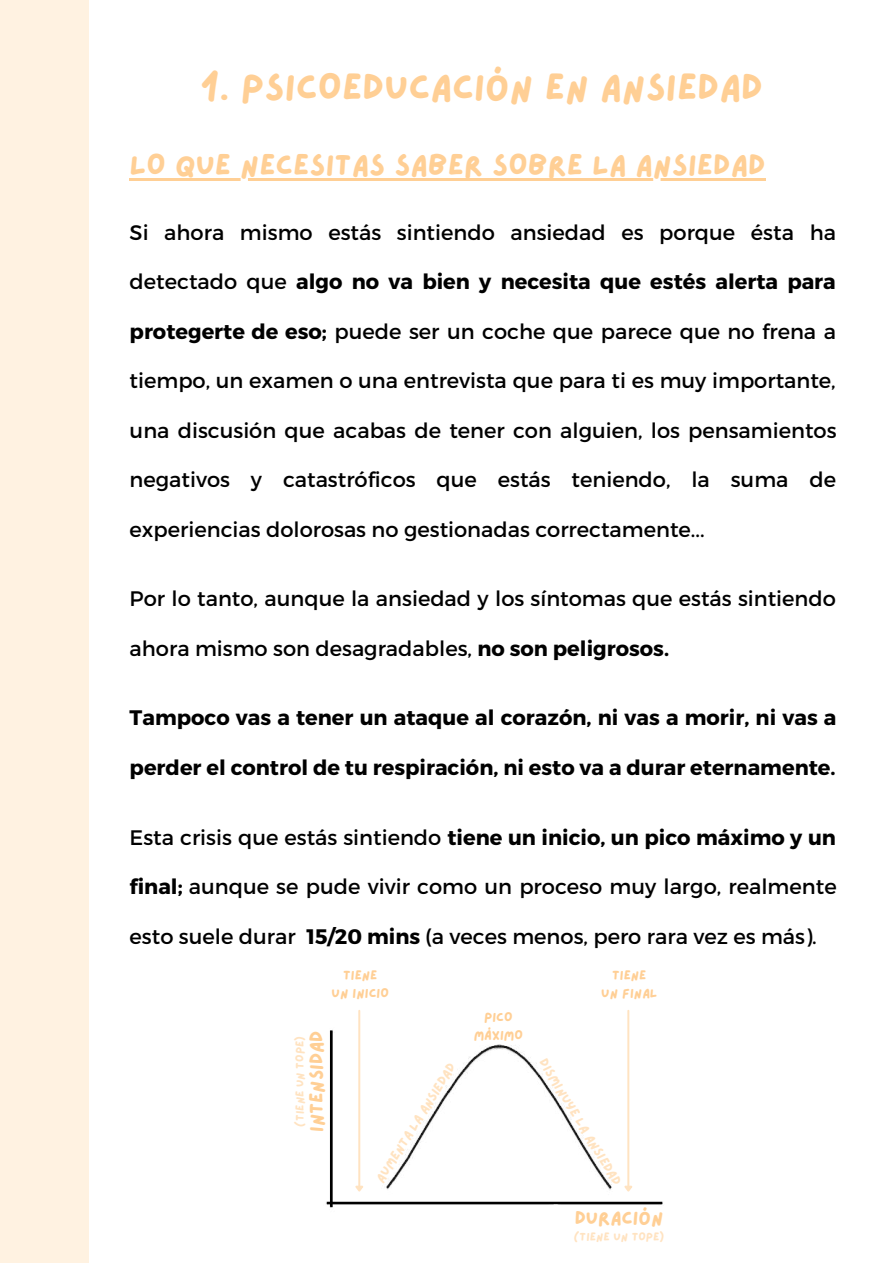
<style>
.page{position:relative;width:893px;height:1264px;background:#fff}
.page>*{position:absolute;margin:0;border:0;box-sizing:border-box;transform-origin:0 0}
.t1{font:37.5px "Lazydog";color:#ffcf95}
.t2{font:30px "Lazydog";color:#ffcf95}
.t3{font:21px "Montserrat";color:#000}
.t4{font:700 21px "Montserrat";color:#000}
.t5{font:19.35px "Lazydog";color:#ffcf95}
.t6{font:13.2px "Lazydog";color:#ffe3c1}
.t7{font:13.2px/18.1px "Lazydog";color:#ffcf95;text-align:center}
.t8{font:11.55px "Lazydog";color:#ffe3c1}
.s1{font-weight:400}
.s2{font-weight:700}
</style>
<div class="page">
<div style="left:0;top:0;width:89px;height:1262px;background:#fff2e1"></div>
<hr style="left:130px;top:178px;width:635px;height:2px;background:#ffcf95">
<img style="left:326px;top:1010px;width:337px;height:198px">
<hr style="left:330px;top:1030px;width:2px;height:177px;background:#000">
<hr style="left:327px;top:1201px;width:335px;height:3px;background:#000">
<hr style="left:358px;top:1010px;width:2px;height:175px;background:#ffe3c1">
<svg style="left:352px;top:1183px;width:13px;height:10px"></svg>
<hr style="left:627px;top:1010px;width:2px;height:175px;background:#ffe3c1">
<svg style="left:621px;top:1183px;width:13px;height:10px"></svg>
<h1 class="t1" style="left:200px;top:69px;width:564px">1. PSICOEDUCACIÓN EN ANSIEDAD</h1>
<h2 class="t2" style="left:130px;top:150px;width:637px">LO QUE NECESITAS SABER SOBRE LA ANSIEDAD</h2>
<p class="t3" style="left:130px;top:218px;width:707px">Si ahora mismo estás sintiendo ansiedad es porque ésta ha</p>
<p class="t4" style="left:130px;top:268px;width:707px"><span class="s1">detectado que</span> algo no va bien y necesita que estés alerta para</p>
<p class="t3" style="left:130px;top:317px;width:708px"><span class="s2">protegerte de eso;</span> puede ser un coche que parece que no frena a</p>
<p class="t3" style="left:130px;top:367px;width:707px">tiempo, un examen o una entrevista que para ti es muy importante,</p>
<p class="t3" style="left:130px;top:416px;width:708px">una discusión que acabas de tener con alguien, los pensamientos</p>
<p class="t3" style="left:130px;top:466px;width:707px">negativos y catastróficos que estás teniendo, la suma de</p>
<p class="t3" style="left:130px;top:515px;width:576px">experiencias dolorosas no gestionadas correctamente...</p>
<p class="t3" style="left:130px;top:585px;width:707px">Por lo tanto, aunque la ansiedad y los síntomas que estás sintiendo</p>
<p class="t3" style="left:130px;top:634px;width:541px">ahora mismo son desagradables, <span class="s2">no son peligrosos.</span></p>
<p class="t4" style="left:130px;top:704px;width:708px">Tampoco vas a tener un ataque al corazón, ni vas a morir, ni vas a</p>
<p class="t4" style="left:130px;top:753px;width:707px">perder el control de tu respiración, ni esto va a durar eternamente.</p>
<p class="t4" style="left:130px;top:823px;width:707px"><span class="s1">Esta crisis que estás sintiendo</span> tiene un inicio, un pico máximo y un</p>
<p class="t3" style="left:130px;top:873px;width:708px"><span class="s2">final;</span> aunque se pude vivir como un proceso muy largo, realmente</p>
<p class="t3" style="left:130px;top:922px;width:688px">esto suele durar <span class="s2">15/20 mins</span> (a veces menos, pero rara vez es más).</p>
<p class="t7" style="left:331px;top:966px;width:59px">TIENE<br>UN INICIO</p>
<p class="t7" style="left:601px;top:966px;width:58px">TIENE<br>UN FINAL</p>
<p class="t5" style="left:307px;top:1132px;width:103px;rotate:-90deg">INTENSIDAD</p>
<p class="t8" style="left:294px;top:1126px;width:92px;rotate:-90deg">(TIENE UN TOPE)</p>
<p class="t7" style="left:473px;top:1008px;width:51px">PICO<br>MÁXIMO</p>
<p class="t6" style="left:374px;top:1177px;width:139px;rotate:-58deg">AUMENTA LA ANSIEDAD</p>
<p class="t6" style="left:548px;top:1056px;width:147px;rotate:59deg">DISMINUYE LA ANSIEDAD</p>
<p class="t5" style="left:574px;top:1208px;width:90px">DURACIÓN</p>
<p class="t8" style="left:573px;top:1231px;width:92px">(TIENE UN TOPE)</p>
</div>
